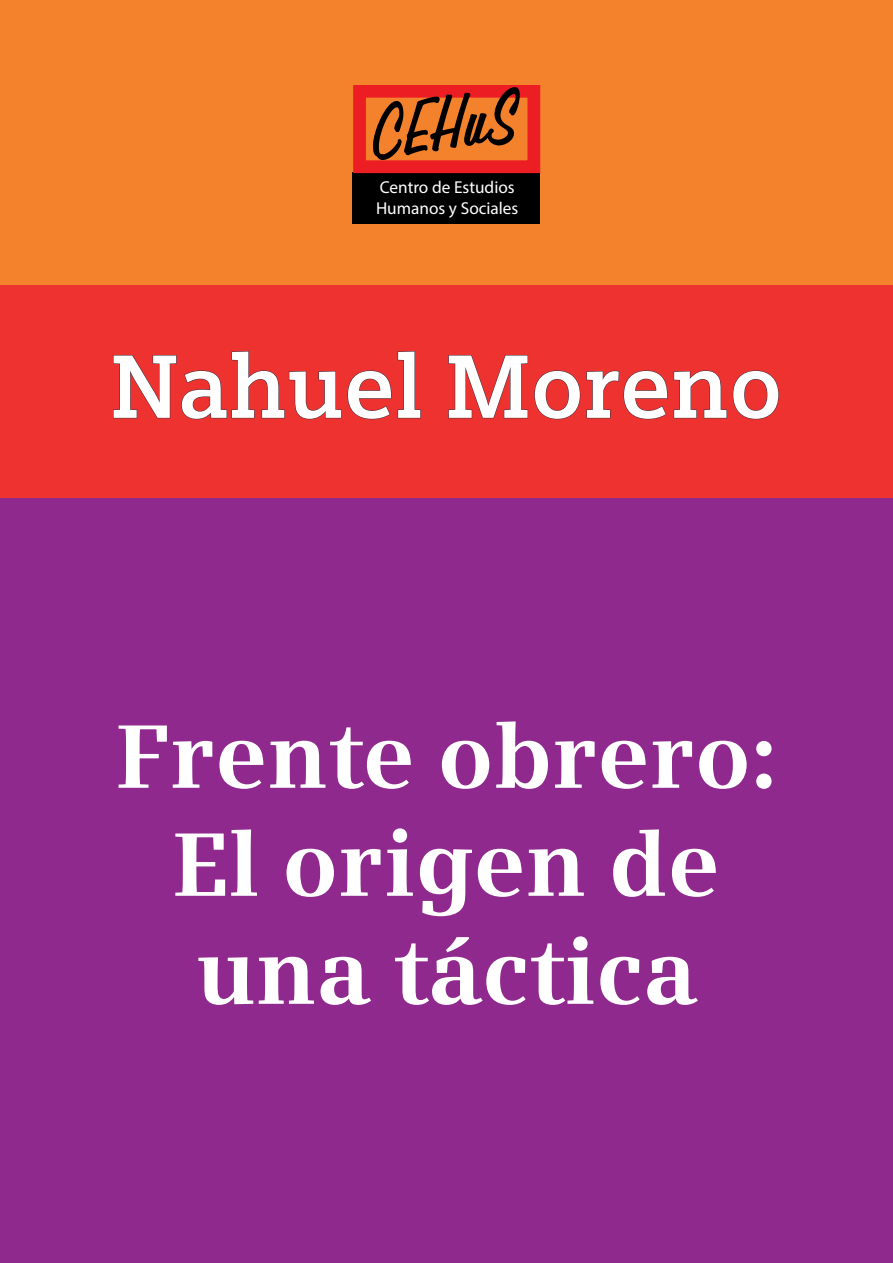
<style>
.page{position:relative;width:893px;height:1263px;background:#fff}
.page>*{position:absolute;margin:0;border:0;box-sizing:border-box;transform-origin:0 0}
.t1{font:700 90px/108px "Siemens Serif";color:#fff;text-align:center}
.t2{font:700 90px "Siemens Slab";color:#fff}
.t3{font:italic 76.5px "Cg Trophy";color:#000}
.t4{font:17.25px/20.7px "Myriad Pro";color:#fff}
</style>
<div class="page">
<div style="left:0;top:0;width:893px;height:285px;background:#f4822d"></div>
<div style="left:353px;top:172px;width:187px;height:52px;background:#000"></div>
<div style="left:353px;top:85px;width:187px;height:88px;border:13px solid #ed1d24"></div>
<svg style="left:371px;top:85px;width:150px;height:77px"></svg>
<div style="left:0;top:497px;width:893px;height:766px;background:#8f298e"></div>
<div style="left:0;top:285px;width:893px;height:212px;background:#ed322f"></div>
<svg style="left:113px;top:351px;width:308px;height:69px"></svg>
<svg style="left:448px;top:355px;width:80px;height:64px"></svg>
<svg style="left:534px;top:370px;width:245px;height:50px"></svg>
<p class="t3" style="left:362px;top:92px;width:150px;rotate:-7deg">CEHuS</p>
<p class="t4" style="left:376px;top:177px;width:144px">Centro de Estudios<br>Humanos y Sociales</p>
<p class="t2" style="left:110px;top:333px;width:674px">Nahuel Moreno</p>
<p class="t1" style="left:116px;top:701px;width:662px">Frente obrero:<br>El origen de una táctica</p>
</div>
